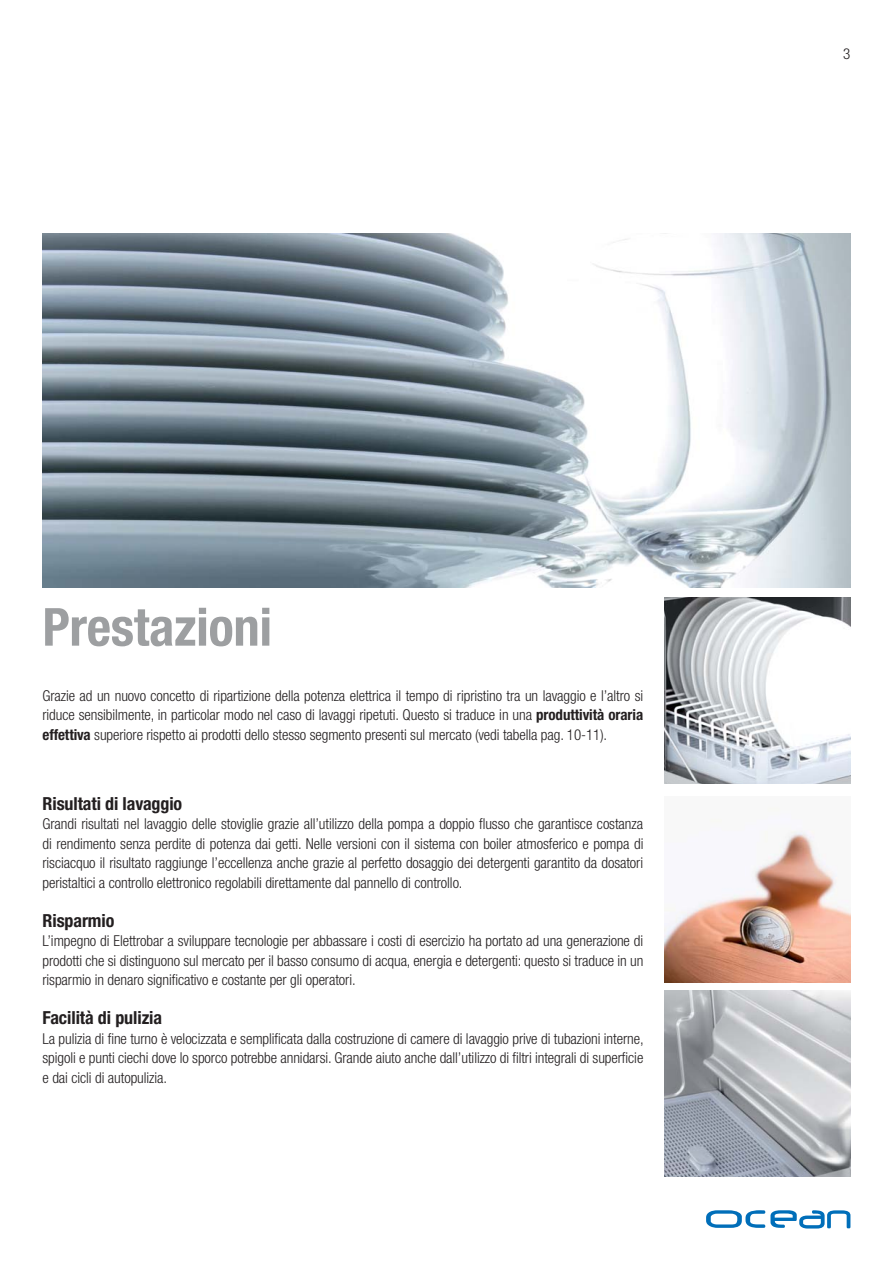
<style>
.page{position:relative;width:893px;height:1263px;background:#fff}
.page>*{position:absolute;margin:0;border:0;box-sizing:border-box;transform-origin:0 0}
.t1{font:700 condensed 52.5px "Helvetica Neue";letter-spacing:-.005em;color:#9d9fa1}
.t2{font:700 condensed 18px "Helvetica Neue";letter-spacing:-.005em;color:#231f20}
.t3{font:300 condensed 15px/19.5px "Helvetica Neue";letter-spacing:-.005em;color:#231f20;text-align:justify}
.s1{font-weight:700}
</style>
<div class="page">
<img style="left:43px;top:234px;width:807px;height:354px">
<svg style="left:706px;top:1210px;width:144px;height:18px"></svg>
<img style="left:664px;top:808px;width:186px;height:174px">
<img style="left:664px;top:597px;width:186px;height:186px">
<img style="left:664px;top:991px;width:186px;height:186px">
<p class="t3" style="left:843px;top:45px;width:9px">3</p>
<h1 class="t1" style="left:43px;top:608px;width:231px">Prestazioni</h1>
<p class="t3" style="left:43px;top:687px;width:602px">Grazie ad un nuovo concetto di ripartizione della potenza elettrica il tempo di ripristino tra un lavaggio e l’altro si riduce sensibilmente, in particolar modo nel caso di lavaggi ripetuti. Questo si traduce in una <span class="s1">produttività oraria effettiva</span> superiore rispetto ai prodotti dello stesso segmento presenti sul mercato (vedi tabella pag. 10-11).</p>
<p class="t2" style="left:43px;top:797px;width:141px">Risultati di lavaggio</p>
<p class="t3" style="left:43px;top:815px;width:602px">Grandi risultati nel lavaggio delle stoviglie grazie all’utilizzo della pompa a doppio flusso che garantisce costanza di rendimento senza perdite di potenza dai getti. Nelle versioni con il sistema con boiler atmosferico e pompa di risciacquo il risultato raggiunge l’eccellenza anche grazie al perfetto dosaggio dei detergenti garantito da dosatori peristaltici a controllo elettronico regolabili direttamente dal pannello di controllo.</p>
<p class="t2" style="left:43px;top:914px;width:73px">Risparmio</p>
<p class="t3" style="left:43px;top:932px;width:602px">L’impegno di Elettrobar a sviluppare tecnologie per abbassare i costi di esercizio ha portato ad una generazione di prodotti che si distinguono sul mercato per il basso consumo di acqua, energia e detergenti: questo si traduce in un risparmio in denaro significativo e costante per gli operatori.</p>
<p class="t2" style="left:43px;top:1011px;width:121px">Facilità di pulizia</p>
<p class="t3" style="left:43px;top:1030px;width:603px">La pulizia di fine turno è velocizzata e semplificata dalla costruzione di camere di lavaggio prive di tubazioni interne, spigoli e punti ciechi dove lo sporco potrebbe annidarsi. Grande aiuto anche dall’utilizzo di filtri integrali di superficie e dai cicli di autopulizia.</p>
</div>
